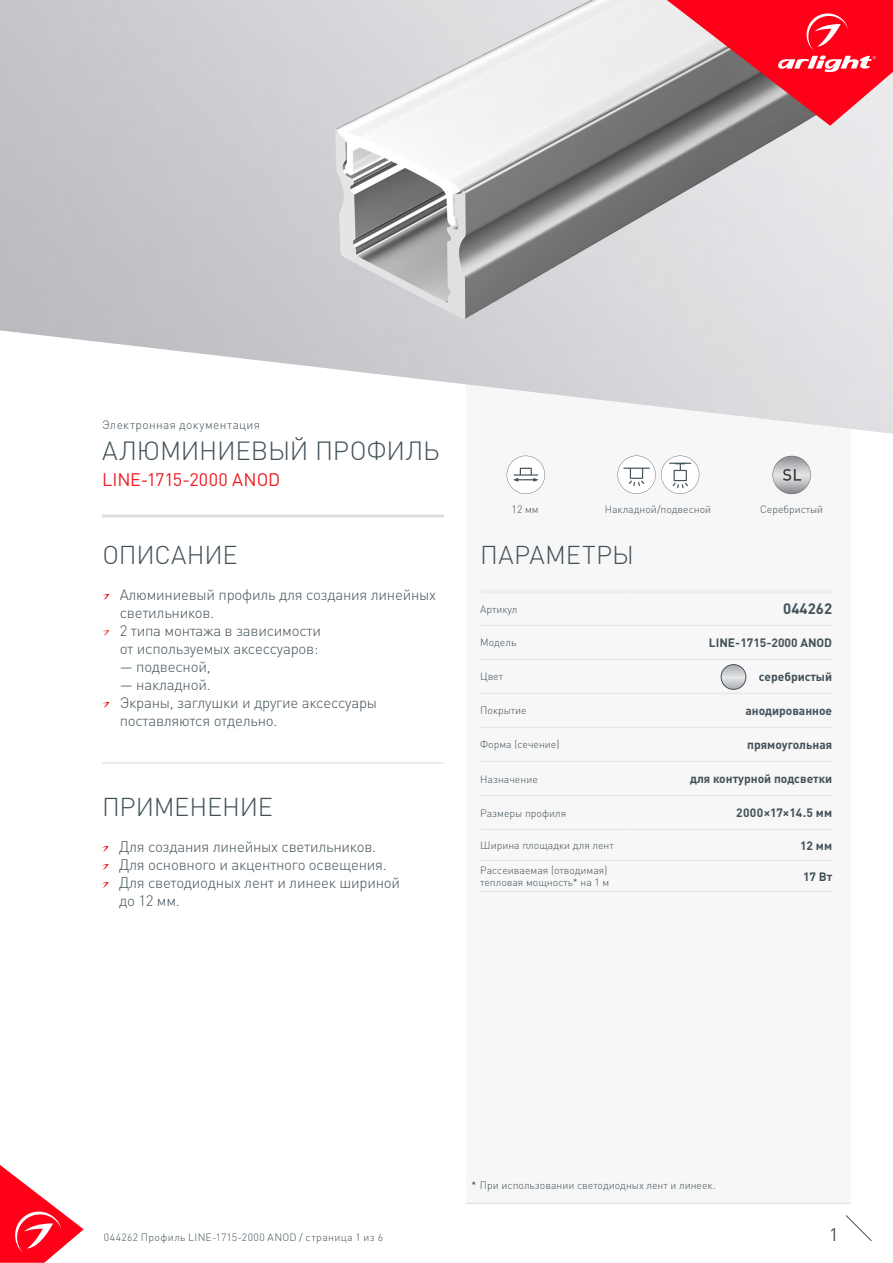
<style>
.page{position:relative;width:893px;height:1263px;background:#fff}
.page>*{position:absolute;margin:0;border:0;box-sizing:border-box;transform-origin:0 0}
.t1{font:300 25.95px "DIN Pro";letter-spacing:-.01em;color:#425159}
.t2{font:300 25.5px "DIN Pro";letter-spacing:-.005em;color:#425159}
.t3{font:300 25.5px "DIN Pro";letter-spacing:.015em;color:#425159}
.t4{font:18px "DIN Pro";letter-spacing:-.005em;color:#ee1d23}
.t5{font:18px "DIN Pro";color:#425159}
.t6{font:300 15px/18px "DIN Pro";letter-spacing:-.015em;color:#425159}
.t7{font:700 15px "DIN Pro";color:#425159}
.t8{font:700 12px "DIN Pro";color:#425159}
.t9{font:300 12px "DIN Pro";letter-spacing:.03em;color:#425159}
.t10{font:700 12px "DIN Pro";letter-spacing:.02em;color:#425159}
.t11{font:300 10.5px/12.6px "DIN Pro";color:#425159}
.t12{font:300 10.5px "DIN Pro";letter-spacing:.035em;color:#425159}
.s1{color:#231f20}
</style>
<div class="page">
<svg style="left:0;top:1165px;width:84px;height:98px"></svg>
<svg style="left:845px;top:1215px;width:27px;height:26px"></svg>
<div style="left:466px;top:250px;width:384px;height:953px;background:#f7f7f8"></div>
<svg style="left:507px;top:456px;width:38px;height:38px"></svg>
<hr style="left:102px;top:514px;width:342px;height:3px;background:#dcdddf">
<img style="left:0;top:0;width:893px;height:434px">
<hr style="left:480px;top:590px;width:148px;height:4px;background:#eeeeef">
<hr style="left:628px;top:590px;width:204px;height:4px;background:#eeeeef">
<hr style="left:480px;top:625px;width:148px;height:1px;background:#e6e7e9">
<hr style="left:628px;top:625px;width:204px;height:1px;background:#e6e7e9">
<hr style="left:480px;top:659px;width:148px;height:1px;background:#e6e7e9">
<hr style="left:628px;top:659px;width:204px;height:1px;background:#e6e7e9">
<hr style="left:480px;top:693px;width:148px;height:1px;background:#e6e7e9">
<hr style="left:628px;top:693px;width:204px;height:1px;background:#e6e7e9">
<hr style="left:480px;top:727px;width:148px;height:1px;background:#e6e7e9">
<hr style="left:628px;top:727px;width:204px;height:1px;background:#e6e7e9">
<hr style="left:480px;top:761px;width:148px;height:1px;background:#e6e7e9">
<hr style="left:628px;top:761px;width:204px;height:1px;background:#e6e7e9">
<hr style="left:480px;top:795px;width:148px;height:1px;background:#e6e7e9">
<hr style="left:628px;top:795px;width:204px;height:1px;background:#e6e7e9">
<hr style="left:480px;top:829px;width:148px;height:1px;background:#e6e7e9">
<hr style="left:628px;top:829px;width:204px;height:1px;background:#e6e7e9">
<hr style="left:480px;top:860px;width:148px;height:1px;background:#e6e7e9">
<hr style="left:628px;top:860px;width:204px;height:1px;background:#e6e7e9">
<hr style="left:480px;top:891px;width:148px;height:1px;background:#e6e7e9">
<hr style="left:628px;top:891px;width:204px;height:1px;background:#e6e7e9">
<svg style="left:667px;top:0;width:226px;height:126px;background:#d74c59"></svg>
<svg style="left:103px;top:594px;width:6px;height:6px"></svg>
<svg style="left:103px;top:630px;width:6px;height:6px"></svg>
<svg style="left:103px;top:702px;width:6px;height:6px"></svg>
<svg style="left:102px;top:846px;width:7px;height:6px"></svg>
<svg style="left:102px;top:864px;width:7px;height:6px"></svg>
<svg style="left:102px;top:882px;width:7px;height:6px"></svg>
<hr style="left:466px;top:1203px;width:384px;height:1px;background:#dcdddf">
<hr style="left:102px;top:762px;width:342px;height:2px;background:#dcdddf">
<svg style="left:773px;top:456px;width:38px;height:38px"></svg>
<svg style="left:721px;top:665px;width:25px;height:24px"></svg>
<div style="left:721px;top:664px;width:25px;height:26px;border:1px solid #425159;border-radius:50%"></div>
<svg style="left:617px;top:456px;width:82px;height:38px"></svg>
<p class="t9" style="left:102px;top:417px;width:160px">Электронная документация</p>
<p class="t1" style="left:102px;top:433px;width:339px">АЛЮМИНИЕВЫЙ ПРОФИЛЬ</p>
<p class="t4" style="left:102px;top:467px;width:180px">LINE-1715-2000 ANOD</p>
<p class="t2" style="left:102px;top:537px;width:137px">ОПИСАНИЕ</p>
<p class="t6" style="left:120px;top:584px;width:318px">Алюминиевый профиль для создания линейных светильников.</p>
<p class="t6" style="left:120px;top:620px;width:203px">2 типа монтажа в зависимости от используемых аксессуаров:</p>
<p class="t6" style="left:120px;top:656px;width:92px">— подвесной,</p>
<p class="t6" style="left:120px;top:674px;width:92px">— накладной.</p>
<p class="t6" style="left:120px;top:692px;width:259px">Экраны, заглушки и другие аксессуары поставляются отдельно.</p>
<p class="t2" style="left:102px;top:789px;width:172px">ПРИМЕНЕНИЕ</p>
<p class="t6" style="left:119px;top:836px;width:259px">Для создания линейных светильников.</p>
<p class="t6" style="left:119px;top:854px;width:269px">Для основного и акцентного освещения.</p>
<p class="t6" style="left:119px;top:872px;width:283px">Для светодиодных лент и линеек шириной до 12 мм.</p>
<p class="t11" style="left:512px;top:502px;width:29px">12 мм</p>
<p class="t11" style="left:605px;top:502px;width:108px">Накладной/подвесной</p>
<p class="t11" style="left:760px;top:502px;width:65px">Серебристый</p>
<p class="t3" style="left:480px;top:537px;width:155px">ПАРАМЕТРЫ</p>
<p class="t11" style="left:480px;top:602px;width:39px">Артикул</p>
<p class="t7" style="left:783px;top:599px;width:50px">044262</p>
<p class="t11" style="left:480px;top:636px;width:38px">Модель</p>
<p class="t8" style="left:709px;top:634px;width:125px">LINE-1715-2000 ANOD</p>
<p class="t11" style="left:480px;top:670px;width:24px">Цвет</p>
<p class="t8" style="left:759px;top:668px;width:75px">серебристый</p>
<p class="t11" style="left:480px;top:704px;width:48px">Покрытие</p>
<p class="t8" style="left:745px;top:702px;width:88px">анодированное</p>
<p class="t11" style="left:480px;top:738px;width:81px">Форма (сечение)</p>
<p class="t8" style="left:747px;top:736px;width:86px">прямоугольная</p>
<p class="t11" style="left:480px;top:772px;width:59px">Назначение</p>
<p class="t8" style="left:690px;top:770px;width:144px">для контурной подсветки</p>
<p class="t11" style="left:480px;top:806px;width:87px">Размеры профиля</p>
<p class="t10" style="left:736px;top:805px;width:97px">2000×17×14.5 мм</p>
<p class="t11" style="left:480px;top:838px;width:135px">Ширина площадки для лент</p>
<p class="t8" style="left:800px;top:837px;width:34px">12 мм</p>
<p class="t11" style="left:480px;top:863px;width:131px">Рассеиваемая (отводимая) тепловая мощность* на 1 м</p>
<p class="t8" style="left:803px;top:868px;width:31px">17 Вт</p>
<p class="t11" style="left:471px;top:1178px;width:246px"><span class="s1">*</span> При использовании светодиодных лент и линеек.</p>
<p class="t12" style="left:104px;top:1230px;width:281px">044262 Профиль LINE-1715-2000 ANOD / страница 1 из 6</p>
<p class="t5" style="left:829px;top:1222px;width:11px">1</p>
</div>
